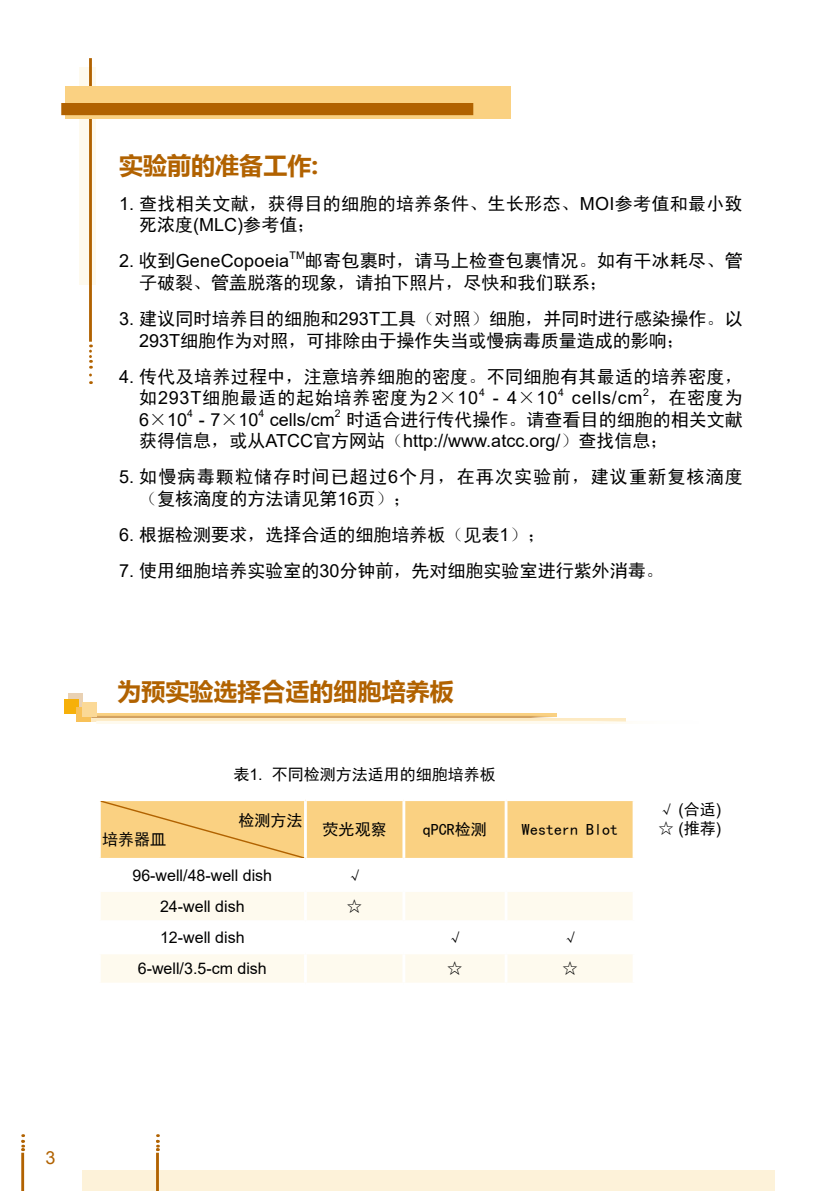
<style>
.page{position:relative;width:840px;height:1191px;background:#fff}
.page>*{position:absolute;margin:0;border:0;box-sizing:border-box;transform-origin:0 0}
.t1{font:700 24px "Microsoft Ya Hei";color:#b16200}
.t2{font:18px/21.6px "Sim Hei";letter-spacing:.005em;color:#000}
.t3{font:18px "Arial";color:#000}
.t4{font:18px/21.6px "Sim Hei";letter-spacing:.065em;color:#000}
.t5{font:18px "Arial";color:#b16200}
.t6{font:16px/19.2px "Arial";color:#000}
.t7{font:16px "Sim Hei";color:#000}
.t8{font:16px "N Sim Sun";color:#000}
.t9{font:10.4px "Arial";color:#000}
.s1{font-family:"Arial"}
.s2{font-family:"N Sim Sun"}
.s3{font-family:"Sim Hei"}
</style>
<div class="page">
<div style="left:82px;top:1169px;width:692px;height:22px;background:#fdf2d9"></div>
<hr style="left:156px;top:1152px;width:3px;height:39px;background:#b16200">
<svg style="left:156px;top:1134px;width:3px;height:17px"></svg>
<hr style="left:21px;top:1152px;width:3px;height:39px;background:#b16200">
<svg style="left:21px;top:1134px;width:3px;height:17px"></svg>
<div style="left:79px;top:67px;width:17px;height:218px;background:#fefaee"></div>
<hr style="left:89px;top:58px;width:3px;height:284px;background:#b16200">
<div style="left:65px;top:86px;width:445px;height:32px;background:#fad182"></div>
<div style="left:61px;top:103px;width:412px;height:12px;background:#b16200"></div>
<svg style="left:89px;top:344px;width:3px;height:25px"></svg>
<svg style="left:89px;top:375px;width:3px;height:9px"></svg>
<svg style="left:101px;top:892px;width:531px;height:90px;fill:#fefaee"></svg>
<hr style="left:304px;top:892px;width:3px;height:28px;background:#fff">
<hr style="left:402px;top:892px;width:3px;height:28px;background:#fff">
<hr style="left:504px;top:892px;width:3px;height:28px;background:#fff">
<hr style="left:98px;top:920px;width:207px;height:3px;background:#fff">
<hr style="left:305px;top:920px;width:98px;height:3px;background:#fff">
<hr style="left:304px;top:923px;width:3px;height:28px;background:#fff">
<hr style="left:403px;top:920px;width:103px;height:3px;background:#fff">
<hr style="left:402px;top:923px;width:3px;height:28px;background:#fff">
<hr style="left:506px;top:920px;width:129px;height:3px;background:#fff">
<hr style="left:504px;top:923px;width:3px;height:28px;background:#fff">
<hr style="left:98px;top:951px;width:207px;height:3px;background:#fff">
<hr style="left:305px;top:951px;width:98px;height:3px;background:#fff">
<hr style="left:304px;top:954px;width:3px;height:28px;background:#fff">
<hr style="left:403px;top:951px;width:103px;height:3px;background:#fff">
<hr style="left:402px;top:954px;width:3px;height:28px;background:#fff">
<hr style="left:506px;top:951px;width:129px;height:3px;background:#fff">
<hr style="left:504px;top:954px;width:3px;height:28px;background:#fff">
<svg style="left:100px;top:799px;width:533px;height:60px"></svg>
<hr style="left:89px;top:713px;width:468px;height:3px;background:#fad182">
<hr style="left:91px;top:715px;width:467px;height:3px;background:#d2a262">
<hr style="left:89px;top:718px;width:536px;height:3px;background:#fdeac3">
<hr style="left:96px;top:720px;width:608px;height:3px;background:#fefaee">
<div style="left:68px;top:693px;width:15px;height:15px;background:#e9d1b3"></div>
<div style="left:64px;top:699px;width:15px;height:15px;background:#f6b009"></div>
<div style="left:76px;top:707px;width:15px;height:14px;background:#f8c158"></div>
<div style="left:82px;top:702px;width:15px;height:15px;background:#fbd997"></div>
<h1 class="t1" style="left:119px;top:148px;width:200px">实验前的准备工作:</h1>
<p class="t2" style="left:139px;top:193px;width:604px;text-indent:-20px"><span class="s1">1.</span> 查找相关文献<span class="s2">，</span>获得目的细胞的培养条件<span class="s2">、</span>生长形态<span class="s2">、</span><span class="s1">MOI</span>参考值和最小致死浓度<span class="s1">(MLC)</span>参考值<span class="s2">；</span></p>
<p class="t3" style="left:119px;top:249px;width:171px">2. <span class="s3">收到</span>GeneCopoeia</p>
<p class="t9" style="left:289px;top:248px;width:17px">TM</p>
<p class="t2" style="left:139px;top:250px;width:604px;text-indent:166px">邮寄包裹时<span class="s2">，</span>请马上检查包裹情况<span class="s2">。</span>如有干冰耗尽<span class="s2">、</span>管子破裂<span class="s2">、</span>管盖脱落的现象<span class="s2">，</span>请拍下照片<span class="s2">，</span>尽快和我们联系<span class="s2">；</span></p>
<p class="t2" style="left:139px;top:308px;width:604px;text-indent:-20px"><span class="s1">3.</span> 建议同时培养目的细胞和<span class="s1">293T</span>工具<span class="s2">（</span>对照<span class="s2">）</span>细胞<span class="s2">，</span>并同时进行感染操作<span class="s2">。</span>以<br><span class="s1">293T</span>细胞作为对照<span class="s2">，</span>可排除由于操作失当或慢病毒质量造成的影响<span class="s2">；</span></p>
<p class="t2" style="left:139px;top:365px;width:604px;text-indent:-20px"><span class="s1">4.</span> 传代及培养过程中<span class="s2">，</span>注意培养细胞的密度<span class="s2">。</span>不同细胞有其最适的培养密度<span class="s2">，</span>如<span class="s1">293T</span>细胞最适的起始培养密度为<span class="s1">2</span><span class="s2">×</span><span class="s1">10</span></p>
<p class="t9" style="left:643px;top:385px;width:7px">2</p>
<p class="t9" style="left:479px;top:385px;width:7px">4</p>
<p class="t3" style="left:492px;top:385px;width:66px">- 4<span class="s2">×</span>10</p>
<p class="t9" style="left:558px;top:385px;width:7px">4</p>
<p class="t3" style="left:571px;top:385px;width:172px">cells/cm <span class="s2">，</span><span class="s3">在密度为</span></p>
<p class="t3" style="left:139px;top:407px;width:50px">6<span class="s2">×</span>10</p>
<p class="t9" style="left:187px;top:406px;width:7px">4</p>
<p class="t3" style="left:199px;top:407px;width:61px">- 7<span class="s2">×</span>10</p>
<p class="t9" style="left:258px;top:406px;width:7px">4</p>
<p class="t3" style="left:270px;top:407px;width:66px">cells/cm</p>
<p class="t9" style="left:335px;top:406px;width:7px">2</p>
<p class="t2" style="left:346px;top:409px;width:397px">时适合进行传代操作<span class="s2">。</span>请查看目的细胞的相关文献</p>
<p class="t3" style="left:139px;top:429px;width:530px"><span class="s3">获得信息</span><span class="s2">，</span><span class="s3">或从</span>ATCC<span class="s3">官方网站</span><span class="s2">（</span>http://www.atcc.org/<span class="s2">）</span><span class="s3">查找信息</span><span class="s2">；</span></p>
<p class="t4" style="left:139px;top:466px;width:604px;text-indent:-20px"><span class="s1">5.</span> 如慢病毒颗粒储存时间已超过<span class="s1">6</span>个月<span class="s2">，</span>在再次实验前<span class="s2">，</span>建议重新复核滴度<span class="s2">（</span>复核滴度的方法请见第<span class="s1">16</span>页<span class="s2">）；</span></p>
<p class="t2" style="left:119px;top:524px;width:428px"><span class="s1">6.</span> 根据检测要求<span class="s2">，</span>选择合适的细胞培养板<span class="s2">（</span>见表<span class="s1">1</span><span class="s2">）；</span></p>
<p class="t2" style="left:119px;top:560px;width:546px"><span class="s1">7.</span> 使用细胞培养实验室的<span class="s1">30</span>分钟前<span class="s2">，</span>先对细胞实验室进行紫外消毒<span class="s2">。</span></p>
<h1 class="t1" style="left:117px;top:674px;width:337px">为预实验选择合适的细胞培养板</h1>
<p class="t7" style="left:102px;top:831px;width:65px">培养器皿</p>
<p class="t7" style="left:233px;top:766px;width:264px">表<span class="s1">1.</span> 不同检测方法适用的细胞培养板</p>
<p class="t7" style="left:238px;top:812px;width:65px">检测方法</p>
<p class="t7" style="left:322px;top:821px;width:65px">荧光观察</p>
<p class="t7" style="left:422px;top:821px;width:65px">qPCR检测</p>
<p class="t7" style="left:521px;top:821px;width:97px">Western Blot</p>
<p class="t6" style="left:132px;top:865px;width:141px">96-well/48-well dish</p>
<p class="t8" style="left:346px;top:867px;width:17px">√</p>
<p class="t6" style="left:160px;top:896px;width:86px">24-well dish</p>
<p class="t8" style="left:346px;top:898px;width:17px">☆</p>
<p class="t6" style="left:160px;top:927px;width:86px">12-well dish</p>
<p class="t8" style="left:446px;top:929px;width:17px">√</p>
<p class="t8" style="left:561px;top:929px;width:17px">√</p>
<p class="t6" style="left:138px;top:959px;width:130px">6-well/3.5-cm dish</p>
<p class="t8" style="left:446px;top:960px;width:17px">☆</p>
<p class="t8" style="left:561px;top:960px;width:17px">☆</p>
<p class="t6" style="left:657px;top:799px;width:65px"><span class="s2">√</span> (<span class="s3">合适</span>) <span class="s2">☆</span> (<span class="s3">推荐</span>)</p>
<p class="t5" style="left:45px;top:1145px;width:12px">3</p>
</div>
